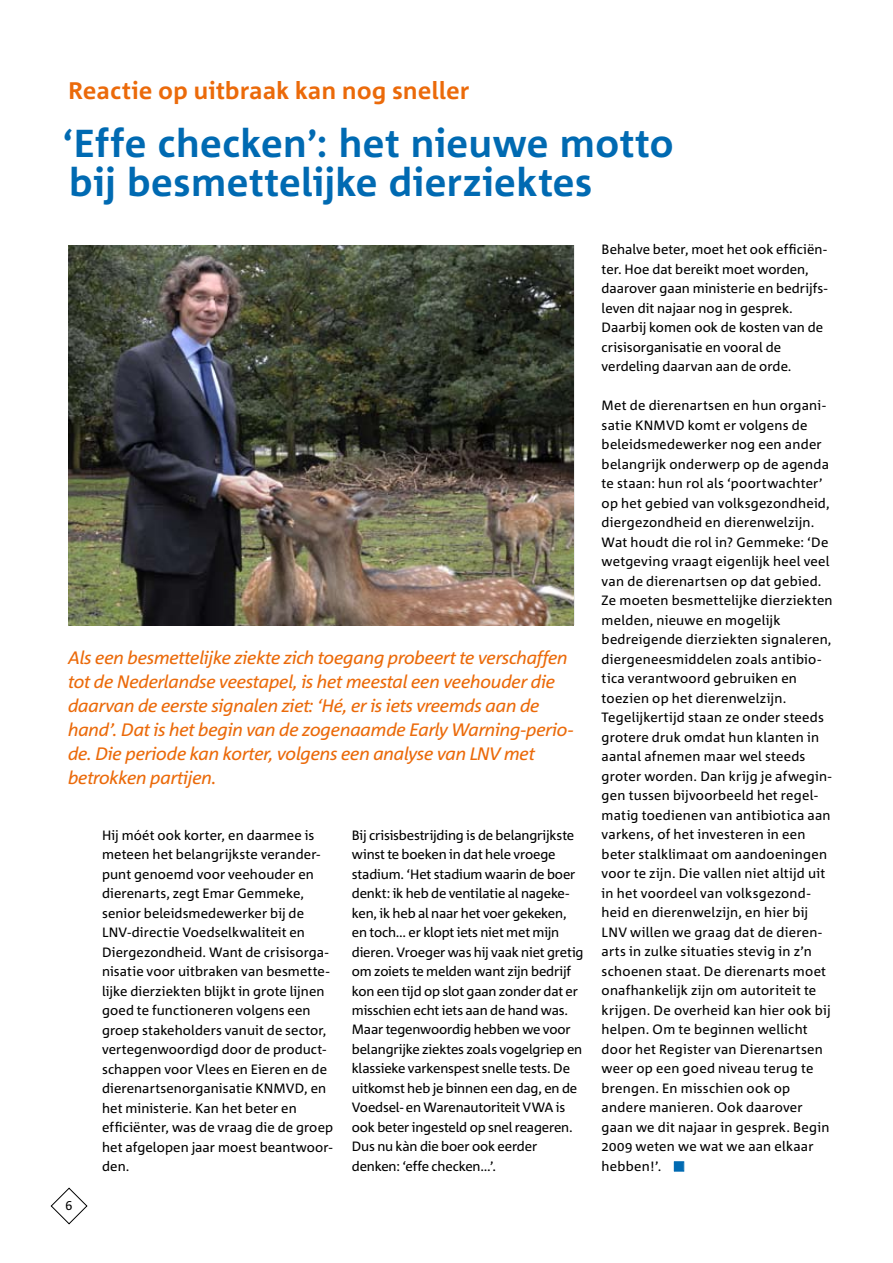
<style>
.page{position:relative;width:893px;height:1263px;background:#fff}
.page>*{position:absolute;margin:0;border:0;box-sizing:border-box;transform-origin:0 0}
.t1{font:39px/39px "Agrofont Vet";letter-spacing:-.005em;color:#006ab2}
.t2{font:24px "Agrofont Vet";letter-spacing:-.005em;color:#eb6a0a}
.t3{font:18px/24px "Agrofont Normaal Cursief";letter-spacing:-.02em;color:#eb6a0a}
.t4{font:13.5px/19.5px "Agrofont Normaal";letter-spacing:.01em;color:#000}
.t5{font:13.5px/19.5px "Agrofont Normaal";letter-spacing:-.01em;color:#000}
.t6{font:12.75px "Agrofont Normaal";color:#000}
.s1{color:#006ab2}
</style>
<div class="page">
<svg style="left:51px;top:1188px;width:36px;height:36px"></svg>
<div style="left:674px;top:1162px;width:10px;height:9px;border:1px solid #006ab2"></div>
<img style="left:69px;top:245px;width:504px;height:380px">
<h2 class="t2" style="left:68px;top:77px;width:403px">Reactie op uitbraak kan nog sneller</h2>
<h1 class="t1" style="left:62px;top:125px;width:613px">‘Effe checken’: het nieuwe motto bij besmettelijke dierziektes</h1>
<p class="t3" style="left:68px;top:646px;width:507px">Als een besmettelijke ziekte zich toegang probeert te verschaffen tot de Nederlandse veestapel, is het meestal een veehouder die daarvan de eerste signalen ziet: ‘Hé, er is iets vreemds aan de hand’. Dat is het begin van de zogenaamde Early Warning-perio&shy;de. Die periode kan korter, volgens een analyse van LNV met betrokken partijen.</p>
<p class="t6" style="left:66px;top:1199px;width:8px">6</p>
<p class="t4" style="left:102px;top:826px;width:233px">Hij móét ook korter, en daarmee is meteen het belangrijkste verander&shy;punt genoemd voor veehouder en dierenarts, zegt Emar Gemmeke, senior beleidsmedewerker bij de LNV-directie Voedselkwaliteit en Diergezondheid. Want de crisisorga&shy;nisatie voor uitbraken van besmette&shy;lijke dierziekten blijkt in grote lijnen goed te functioneren volgens een groep stakeholders vanuit de sector, vertegenwoordigd door de product&shy;schappen voor Vlees en Eieren en de dierenartsenorganisatie KNMVD, en het ministerie. Kan het beter en efficiënter, was de vraag die de groep het afgelopen jaar moest beantwoor&shy;den.</p>
<p class="t5" style="left:352px;top:825px;width:233px">Bij crisisbestrijding is de belangrijkste winst te boeken in dat hele vroege stadium. ‘Het stadium waarin de boer denkt: ik heb de ventilatie al nageke&shy;ken, ik heb al naar het voer gekeken, en toch... er klopt iets niet met mijn dieren. Vroeger was hij vaak niet gretig om zoiets te melden want zijn bedrijf kon een tijd op slot gaan zonder dat er misschien echt iets aan de hand was.<br>Maar tegenwoordig hebben we voor belangrijke ziektes zoals vogelgriep en klassieke varkenspest snelle tests. De uitkomst heb je binnen een dag, en de Voedsel- en Warenautoriteit VWA is ook beter ingesteld op snel reageren.<br>Dus nu kàn die boer ook eerder denken: ‘effe checken...’.</p>
<p class="t4" style="left:602px;top:240px;width:227px">Behalve beter, moet het ook efficiën&shy;ter. Hoe dat bereikt moet worden, daarover gaan ministerie en bedrijfs&shy;leven dit najaar nog in gesprek.<br>Daarbij komen ook de kosten van de crisisorganisatie en vooral de verdeling daarvan aan de orde.</p>
<p class="t4" style="left:602px;top:396px;width:233px">Met de dierenartsen en hun organi&shy;satie KNMVD komt er volgens de beleidsmedewerker nog een ander belangrijk onderwerp op de agenda te staan: hun rol als ‘poortwachter’ op het gebied van volksgezondheid, diergezondheid en dierenwelzijn.<br>Wat houdt die rol in? Gemmeke: ‘De wetgeving vraagt eigenlijk heel veel van de dierenartsen op dat gebied.<br>Ze moeten besmettelijke dierziekten melden, nieuwe en mogelijk bedreigende dierziekten signaleren, diergeneesmiddelen zoals antibio&shy;tica verantwoord gebruiken en toezien op het dierenwelzijn.<br>Tegelijkertijd staan ze onder steeds grotere druk omdat hun klanten in aantal afnemen maar wel steeds groter worden. Dan krijg je afwegin&shy;gen tussen bijvoorbeeld het regel&shy;matig toedienen van antibiotica aan varkens, of het investeren in een beter stalklimaat om aandoeningen voor te zijn. Die vallen niet altijd uit in het voordeel van volksgezond&shy;heid en dierenwelzijn, en hier bij LNV willen we graag dat de dieren&shy;arts in zulke situaties stevig in z’n schoenen staat. De dierenarts moet onafhankelijk zijn om autoriteit te krijgen. De overheid kan hier ook bij helpen. Om te beginnen wellicht door het Register van Dierenartsen weer op een goed niveau terug te brengen. En misschien ook op andere manieren. Ook daarover gaan we dit najaar in gesprek. Begin 2009 weten we wat we aan elkaar hebben!’. <span class="s1">■</span></p>
</div>
